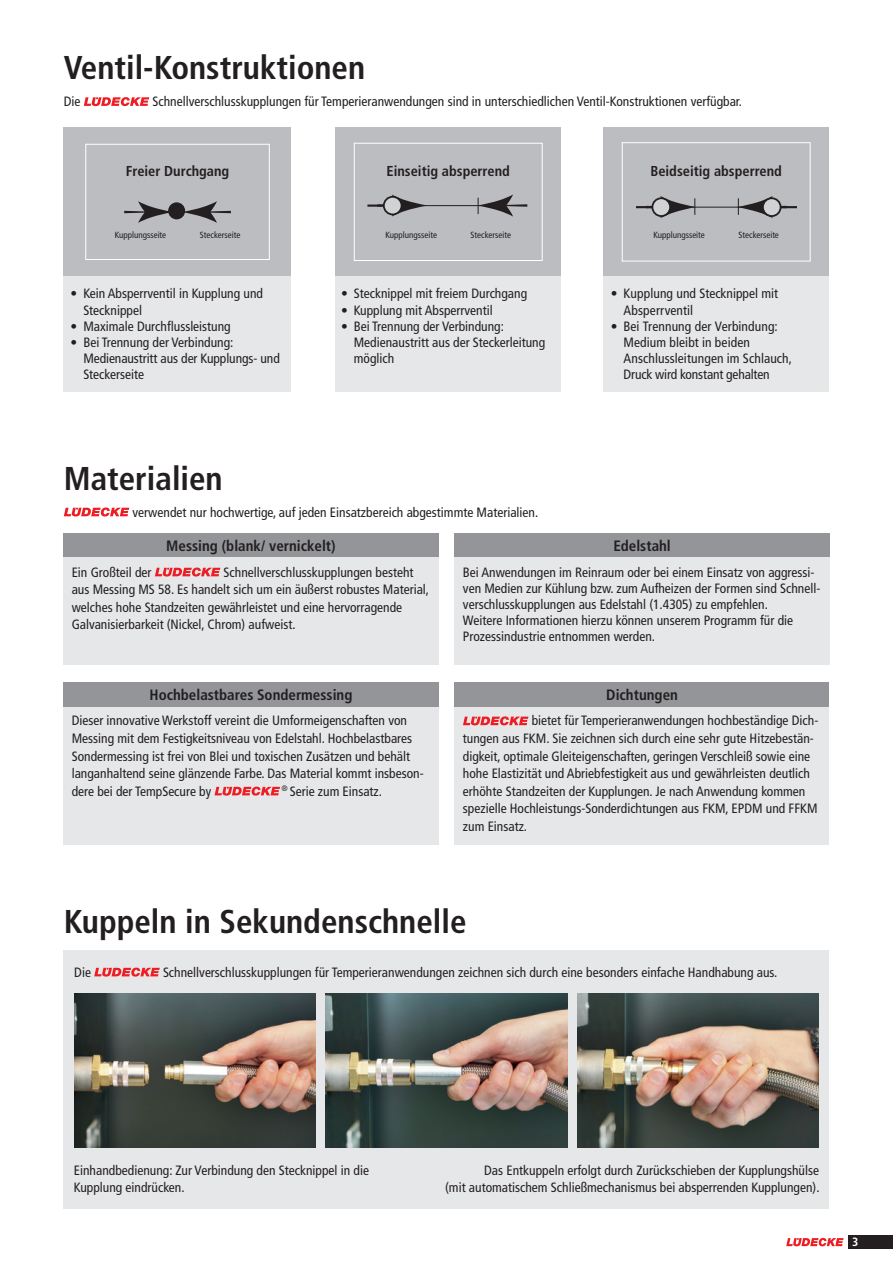
<style>
.page{position:relative;width:893px;height:1263px;background:#fff}
.page>*{position:absolute;margin:0;border:0;box-sizing:border-box;transform-origin:0 0}
.t1{font:700 condensed 33px "Frutiger LT Std";color:#231f20}
.t2{font:700 condensed 15px "Frutiger LT Std";color:#231f20}
.t3{font:700 condensed 14.4px "Frutiger LT Std";color:#231f20}
.t4{font:condensed 13.5px/17.5px "Frutiger LT Std";color:#231f20}
.t5{font:700 condensed 12px "Frutiger LT Std";color:#fff}
.t6{font:condensed 9px "Frutiger LT Std";color:#231f20}
</style>
<div class="page">
<svg style="left:786px;top:1238px;width:58px;height:8px"></svg>
<div style="left:848px;top:1235px;width:45px;height:13px;background:#231f20"></div>
<div style="left:64px;top:950px;width:765px;height:259px;background:#e6e7e9"></div>
<div style="left:63px;top:533px;width:376px;height:25px;background:#939598"></div>
<div style="left:63px;top:682px;width:376px;height:25px;background:#939598"></div>
<div style="left:63px;top:558px;width:376px;height:107px;background:#e6e7e9"></div>
<div style="left:63px;top:707px;width:376px;height:137px;background:#e6e7e9"></div>
<div style="left:454px;top:533px;width:376px;height:25px;background:#939598"></div>
<div style="left:454px;top:558px;width:376px;height:107px;background:#e6e7e9"></div>
<div style="left:454px;top:682px;width:375px;height:25px;background:#939598"></div>
<div style="left:454px;top:707px;width:375px;height:137px;background:#e6e7e9"></div>
<div style="left:63px;top:276px;width:228px;height:116px;background:#e6e7e9"></div>
<div style="left:335px;top:276px;width:226px;height:116px;background:#e6e7e9"></div>
<div style="left:603px;top:276px;width:226px;height:116px;background:#e6e7e9"></div>
<div style="left:335px;top:128px;width:226px;height:148px;background:#bcbdc0"></div>
<div style="left:63px;top:128px;width:228px;height:148px;background:#bcbdc0"></div>
<div style="left:603px;top:128px;width:226px;height:148px;background:#bcbdc0"></div>
<img style="left:326px;top:993px;width:241px;height:154px">
<img style="left:74px;top:993px;width:241px;height:154px">
<img style="left:577px;top:993px;width:242px;height:154px">
<div style="left:85px;top:144px;width:185px;height:116px;border:1px solid #fff"></div>
<div style="left:622px;top:142px;width:189px;height:119px;border:1px solid #fff"></div>
<div style="left:354px;top:143px;width:189px;height:118px;border:1px solid #fff"></div>
<svg style="left:84px;top:97px;width:65px;height:9px"></svg>
<svg style="left:124px;top:201px;width:49px;height:22px"></svg>
<svg style="left:182px;top:201px;width:49px;height:22px"></svg>
<div style="left:168px;top:202px;width:17px;height:17px;background:#231f20;border-radius:50%"></div>
<svg style="left:636px;top:196px;width:60px;height:22px"></svg>
<svg style="left:737px;top:196px;width:60px;height:22px"></svg>
<hr style="left:678px;top:207px;width:69px;height:1px;background:#231f20">
<hr style="left:421px;top:205px;width:69px;height:1px;background:#231f20">
<svg style="left:367px;top:194px;width:60px;height:23px"></svg>
<svg style="left:477px;top:194px;width:50px;height:23px"></svg>
<svg style="left:64px;top:507px;width:65px;height:9px"></svg>
<svg style="left:155px;top:567px;width:65px;height:9px"></svg>
<svg style="left:463px;top:716px;width:65px;height:9px"></svg>
<svg style="left:94px;top:967px;width:66px;height:9px"></svg>
<svg style="left:215px;top:787px;width:65px;height:9px"></svg>
<p class="t1" style="left:64px;top:48px;width:303px">Ventil-Konstruktionen</p>
<p class="t4" style="left:64px;top:93px;width:18px">Die</p>
<p class="t4" style="left:153px;top:93px;width:591px">Schnellverschlusskupplungen für Temperieranwendungen sind in unterschiedlichen Ventil-Konstruktionen verfügbar.</p>
<p class="t3" style="left:126px;top:162px;width:105px">Freier Durchgang</p>
<p class="t3" style="left:387px;top:162px;width:125px">Einseitig absperrend</p>
<p class="t3" style="left:650px;top:162px;width:133px">Beidseitig absperrend</p>
<p class="t6" style="left:115px;top:230px;width:53px">Kupplungsseite</p>
<p class="t6" style="left:200px;top:230px;width:42px">Steckerseite</p>
<p class="t6" style="left:385px;top:230px;width:53px">Kupplungsseite</p>
<p class="t6" style="left:471px;top:230px;width:42px">Steckerseite</p>
<p class="t6" style="left:653px;top:230px;width:53px">Kupplungsseite</p>
<p class="t6" style="left:739px;top:230px;width:42px">Steckerseite</p>
<p class="t4" style="left:83px;top:286px;width:181px;line-height:16.2px;text-indent:-13px">• Kein Absperrventil in Kupplung und<br>Stecknippel</p>
<p class="t4" style="left:71px;top:317px;width:162px">• Maximale Durchflussleistung</p>
<p class="t4" style="left:83px;top:334px;width:198px;line-height:16.2px;text-indent:-13px">• Bei Trennung der Verbindung:<br>Medienaustritt aus der Kupplungs- und<br>Steckerseite</p>
<p class="t1" style="left:64px;top:459px;width:160px">Materialien</p>
<p class="t4" style="left:341px;top:285px;width:188px">• Stecknippel mit freiem Durchgang</p>
<p class="t4" style="left:341px;top:301px;width:153px">• Kupplung mit Absperrventil</p>
<p class="t4" style="left:341px;top:317px;width:164px">• Bei Trennung der Verbindung:</p>
<p class="t4" style="left:354px;top:334px;width:193px">Medienaustritt aus der Steckerleitung</p>
<p class="t4" style="left:354px;top:350px;width:42px">möglich</p>
<p class="t4" style="left:133px;top:503px;width:407px">verwendet nur hochwertige, auf jeden Einsatzbereich abgestimmte Materialien.</p>
<p class="t2" style="left:166px;top:537px;width:171px">Messing (blank/ vernickelt)</p>
<p class="t4" style="left:611px;top:285px;width:169px">• Kupplung und Stecknippel mit</p>
<p class="t4" style="left:623px;top:301px;width:71px">Absperrventil</p>
<p class="t4" style="left:623px;top:318px;width:156px;line-height:16.2px;text-indent:-13px">• Bei Trennung der Verbindung:<br>Medium bleibt in beiden</p>
<p class="t4" style="left:623px;top:351px;width:170px;line-height:16.2px">Anschlussleitungen im Schlauch,<br>Druck wird konstant gehalten</p>
<p class="t2" style="left:613px;top:537px;width:59px">Edelstahl</p>
<p class="t4" style="left:72px;top:563px;width:81px">Ein Großteil der</p>
<p class="t4" style="left:72px;top:563px;width:359px;text-indent:152px">Schnellverschlusskupplungen besteht aus Messing MS 58. Es handelt sich um ein äußerst robustes Material, welches hohe Standzeiten gewährleistet und eine hervorragende</p>
<p class="t4" style="left:72px;top:616px;width:225px">Galvanisierbarkeit (Nickel, Chrom) aufweist.</p>
<p class="t4" style="left:463px;top:564px;width:359px;line-height:16.2px">Bei Anwendungen im Reinraum oder bei einem Einsatz von aggressi&shy;ven Medien zur Kühlung bzw. zum Aufheizen der Formen sind Schnell&shy;verschlusskupplungen aus Edelstahl (1.4305) zu empfehlen.</p>
<p class="t4" style="left:463px;top:612px;width:332px;line-height:16.2px">Weitere Informationen hierzu können unserem Programm für die<br>Prozessindustrie entnommen werden.</p>
<p class="t2" style="left:150px;top:686px;width:204px">Hochbelastbares Sondermessing</p>
<p class="t2" style="left:606px;top:686px;width:73px">Dichtungen</p>
<p class="t4" style="left:72px;top:712px;width:353px">Dieser innovative Werkstoff vereint die Umformeigenschaften von Messing mit dem Festigkeitsniveau von Edelstahl. Hochbelastbares Sondermessing ist frei von Blei und toxischen Zusätzen und behält langanhaltend seine glänzende Farbe. Das Material kommt insbeson&shy;dere bei der TempSecure by</p>
<p class="t4" style="left:281px;top:782px;width:102px"><sup>®</sup> Serie zum Einsatz.</p>
<p class="t4" style="left:463px;top:712px;width:357px;text-indent:69px">bietet für Temperieranwendungen hochbeständige Dich&shy;tungen aus FKM. Sie zeichnen sich durch eine sehr gute Hitzebestän&shy;digkeit, optimale Gleiteigenschaften, geringen Verschleiß sowie eine hohe Elastizität und Abriebfestigkeit aus und gewährleisten deutlich erhöhte Standzeiten der Kupplungen. Je nach Anwendung kommen spezielle Hochleistungs-Sonderdichtungen aus FKM, EPDM und FFKM zum Einsatz.</p>
<p class="t1" style="left:64px;top:902px;width:404px">Kuppeln in Sekundenschnelle</p>
<p class="t4" style="left:74px;top:963px;width:18px">Die</p>
<p class="t4" style="left:163px;top:963px;width:616px">Schnellverschlusskupplungen für Temperieranwendungen zeichnen sich durch eine besonders einfache Handhabung aus.</p>
<p class="t4" style="left:74px;top:1161px;width:297px">Einhandbedienung: Zur Verbindung den Stecknippel in die</p>
<p class="t4" style="left:74px;top:1179px;width:112px">Kupplung eindrücken.</p>
<p class="t4" style="left:484px;top:1161px;width:336px">Das Entkuppeln erfolgt durch Zurückschieben der Kupplungshülse</p>
<p class="t4" style="left:445px;top:1179px;width:376px">(mit automatischem Schließmechanismus bei absperrenden Kupplungen).</p>
<p class="t5" style="left:852px;top:1235px;width:8px">3</p>
</div>
